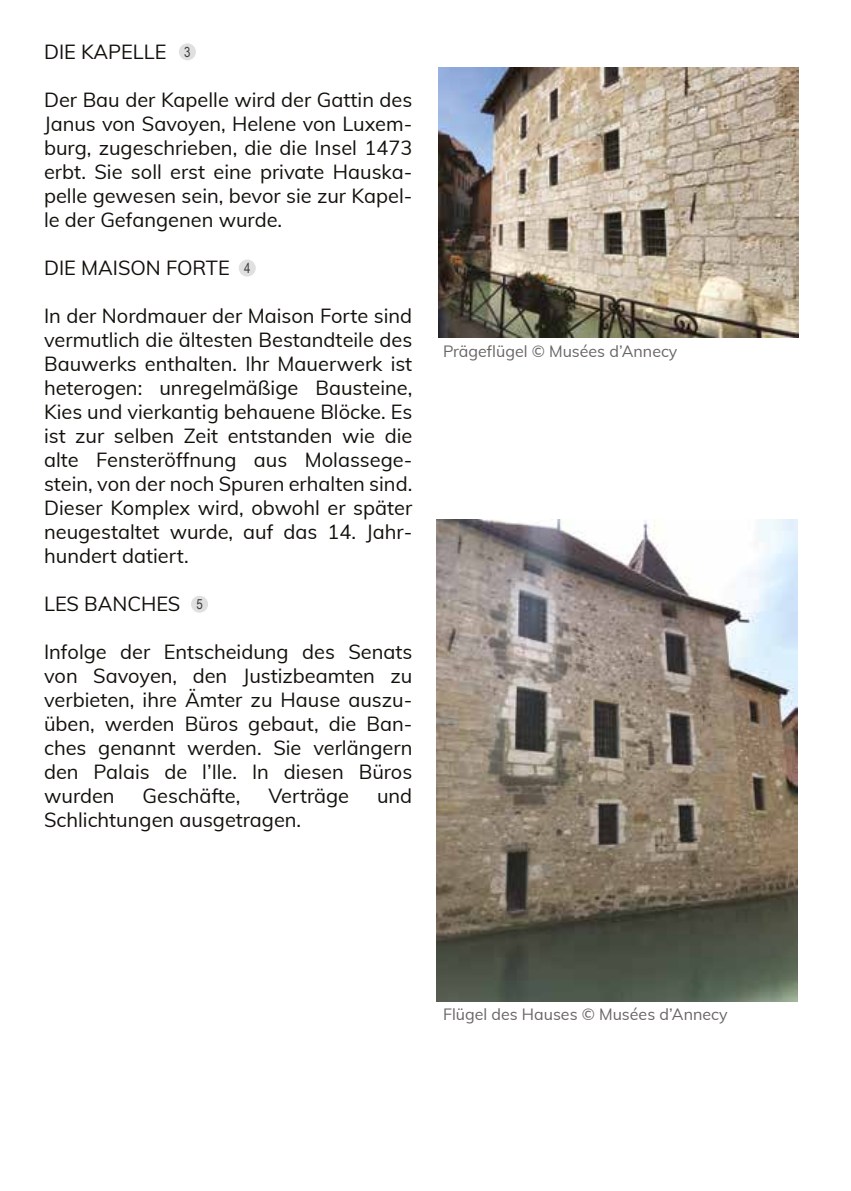
<style>
.page{position:relative;width:851px;height:1191px;background:#fff}
.page>*{position:absolute;margin:0;border:0;box-sizing:border-box;transform-origin:0 0}
.t1{font:20px/24px "Muli";color:#12100b;text-align:justify}
.t2{font:16px "Muli";color:#6a6565}
.t3{font:14px "Arial Narrow";color:#3c3c3b}
</style>
<div class="page">
<img style="left:438px;top:67px;width:360px;height:270px">
<img style="left:436px;top:520px;width:361px;height:481px">
<div style="left:179px;top:43px;width:17px;height:17px;background:#e1e0e1;border-radius:50%"></div>
<div style="left:239px;top:259px;width:17px;height:17px;background:#e1e0e1;border-radius:50%"></div>
<div style="left:191px;top:596px;width:17px;height:17px;background:#e1e0e1;border-radius:50%"></div>
<p class="t1" style="left:44px;top:39px;width:124px">DIE KAPELLE</p>
<p class="t1" style="left:44px;top:87px;width:370px">Der Bau der Kapelle wird der Gattin des Janus von Savoyen, Helene von Luxem&shy;burg, zugeschrieben, die die Insel 1473 erbt. Sie soll erst eine private Hauska&shy;pelle gewesen sein, bevor sie zur Kapel&shy;le der Gefangenen wurde.</p>
<p class="t1" style="left:44px;top:255px;width:187px">DIE MAISON FORTE</p>
<p class="t1" style="left:44px;top:303px;width:370px">In der Nordmauer der Maison Forte sind vermutlich die ältesten Bestandteile des Bauwerks enthalten. Ihr Mauerwerk ist heterogen: unregelmäßige Bausteine, Kies und vierkantig behauene Blöcke. Es ist zur selben Zeit entstanden wie die alte Fensteröffnung aus Molassege&shy;stein, von der noch Spuren erhalten sind.<br>Dieser Komplex wird, obwohl er später neugestaltet wurde, auf das 14. Jahr&shy;hundert datiert.</p>
<p class="t1" style="left:44px;top:591px;width:138px">LES BANCHES</p>
<p class="t1" style="left:44px;top:639px;width:370px">Infolge der Entscheidung des Senats von Savoyen, den Justizbeamten zu verbieten, ihre Ämter zu Hause auszu&shy;üben, werden Büros gebaut, die Ban&shy;ches genannt werden. Sie verlängern den Palais de l’Ile. In diesen Büros wurden</p>
<p class="t3" style="left:184px;top:42px;width:8px">3</p>
<p class="t3" style="left:244px;top:258px;width:8px">4</p>
<p class="t3" style="left:196px;top:594px;width:8px">5</p>
<p class="t1" style="left:143px;top:783px;width:99px">Geschäfte,</p>
<p class="t1" style="left:268px;top:783px;width:82px">Verträge</p>
<p class="t1" style="left:377px;top:783px;width:37px">und</p>
<p class="t1" style="left:44px;top:807px;width:258px">Schlichtungen ausgetragen.</p>
<p class="t2" style="left:443px;top:339px;width:236px">Prägeflügel © Musées d’Annecy</p>
<p class="t2" style="left:443px;top:1002px;width:286px">Flügel des Hauses © Musées d’Annecy</p>
</div>
